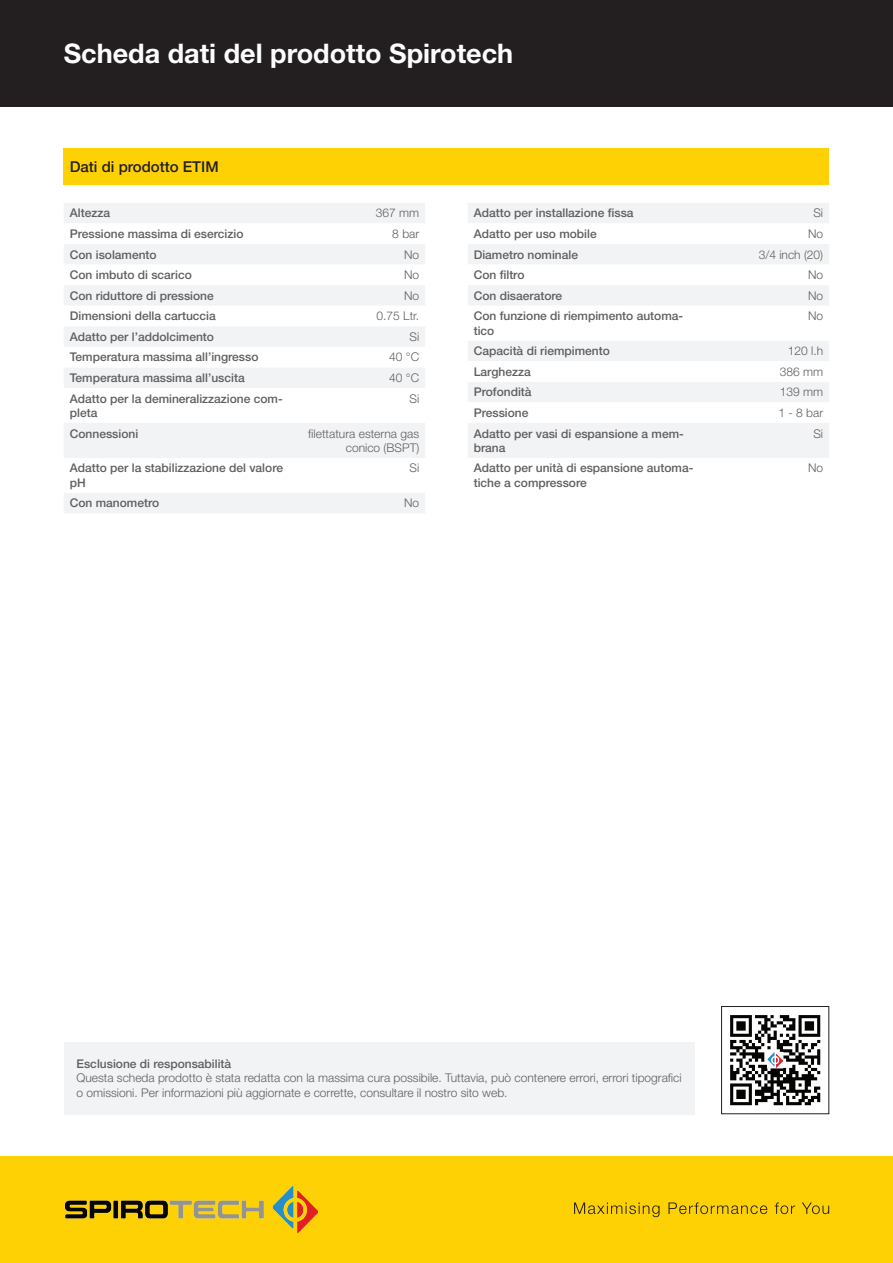
<style>
.page{position:relative;width:893px;height:1263px;background:#fff}
.page>*{position:absolute;margin:0;border:0;box-sizing:border-box;transform-origin:0 0}
.t1{font:700 27px "Helvetica Neue LT Pro";color:#fff}
.t2{font:500 15px "Helvetica Neue LT Pro";color:#231f20}
.t3{font:500 12px/14.4px "Helvetica Neue LT Pro";color:#5f5f62}
.t4{font:300 12px/14.4px "Helvetica Neue LT Pro";color:#5f5f62}
</style>
<div class="page">
<div style="left:0;top:1157px;width:893px;height:106px;background:#fed105"></div>
<svg style="left:574px;top:1202px;width:255px;height:15px"></svg>
<img style="left:65px;top:1187px;width:252px;height:46px">
<div style="left:0;top:0;width:893px;height:106px;background:#231f20"></div>
<div style="left:721px;top:1006px;width:108px;height:108px;background:#fff;border:1px solid #231f20"></div>
<div style="left:727px;top:1012px;width:96px;height:96px;background:linear-gradient(to right,#fff,#fff)"></div>
<svg style="left:730px;top:1015px;width:90px;height:90px"></svg>
<div style="left:767px;top:1052px;width:16px;height:16px;border:1px solid #fff"></div>
<img style="left:767px;top:1053px;width:16px;height:15px">
<div style="left:64px;top:1042px;width:630px;height:72px;background:#f2f3f4"></div>
<div style="left:64px;top:203px;width:361px;height:310px;background:#f2f3f4"></div>
<svg style="left:64px;top:223px;width:361px;height:270px"></svg>
<div style="left:468px;top:203px;width:361px;height:20px;background:#f2f3f4"></div>
<svg style="left:468px;top:244px;width:361px;height:214px;fill:#f2f3f4"></svg>
<div style="left:64px;top:149px;width:765px;height:36px;background:#fed105"></div>
<h1 class="t1" style="left:64px;top:36px;width:451px">Scheda dati del prodotto Spirotech</h1>
<p class="t2" style="left:70px;top:158px;width:150px">Dati di prodotto ETIM</p>
<p class="t3" style="left:70px;top:206px;width:42px">Altezza</p>
<p class="t4" style="left:376px;top:206px;width:45px">367 mm</p>
<p class="t3" style="left:70px;top:226px;width:175px">Pressione massima di esercizio</p>
<p class="t4" style="left:392px;top:226px;width:28px">8 bar</p>
<p class="t3" style="left:70px;top:247px;width:88px">Con isolamento</p>
<p class="t4" style="left:404px;top:247px;width:17px">No</p>
<p class="t3" style="left:70px;top:267px;width:124px">Con imbuto di scarico</p>
<p class="t4" style="left:404px;top:267px;width:17px">No</p>
<p class="t3" style="left:70px;top:288px;width:146px">Con riduttore di pressione</p>
<p class="t4" style="left:404px;top:288px;width:17px">No</p>
<p class="t3" style="left:70px;top:309px;width:148px">Dimensioni della cartuccia</p>
<p class="t4" style="left:376px;top:309px;width:44px">0.75 Ltr.</p>
<p class="t3" style="left:70px;top:329px;width:146px">Adatto per l’addolcimento</p>
<p class="t4" style="left:409px;top:329px;width:11px">Si</p>
<p class="t3" style="left:70px;top:350px;width:190px">Temperatura massima all’ingresso</p>
<p class="t4" style="left:389px;top:350px;width:31px">40 °C</p>
<p class="t3" style="left:70px;top:370px;width:176px">Temperatura massima all’uscita</p>
<p class="t4" style="left:389px;top:370px;width:31px">40 °C</p>
<p class="t3" style="left:70px;top:391px;width:214px">Adatto per la demineralizzazione com&shy;pleta</p>
<p class="t4" style="left:409px;top:391px;width:11px">Si</p>
<p class="t3" style="left:70px;top:426px;width:70px">Connessioni</p>
<p class="t4" style="left:308px;top:426px;width:112px;text-align:right">filettatura esterna gas conico (BSPT)</p>
<p class="t3" style="left:70px;top:461px;width:215px">Adatto per la stabilizzazione del valore pH</p>
<p class="t4" style="left:409px;top:461px;width:11px">Si</p>
<p class="t3" style="left:70px;top:496px;width:91px">Con manometro</p>
<p class="t4" style="left:404px;top:496px;width:17px">No</p>
<p class="t3" style="left:474px;top:206px;width:161px">Adatto per installazione fissa</p>
<p class="t4" style="left:813px;top:206px;width:11px">Si</p>
<p class="t3" style="left:474px;top:226px;width:124px">Adatto per uso mobile</p>
<p class="t4" style="left:808px;top:226px;width:17px">No</p>
<p class="t3" style="left:474px;top:247px;width:106px">Diametro nominale</p>
<p class="t4" style="left:759px;top:247px;width:66px">3/4 inch (20)</p>
<p class="t3" style="left:474px;top:267px;width:52px">Con filtro</p>
<p class="t4" style="left:808px;top:267px;width:17px">No</p>
<p class="t3" style="left:474px;top:288px;width:90px">Con disaeratore</p>
<p class="t4" style="left:808px;top:288px;width:17px">No</p>
<p class="t3" style="left:474px;top:309px;width:211px">Con funzione di riempimento automa&shy;tico</p>
<p class="t4" style="left:808px;top:309px;width:17px">No</p>
<p class="t3" style="left:474px;top:344px;width:138px">Capacità di riempimento</p>
<p class="t4" style="left:788px;top:343px;width:37px">120 l.h</p>
<p class="t3" style="left:474px;top:364px;width:59px">Larghezza</p>
<p class="t4" style="left:780px;top:364px;width:45px">386 mm</p>
<p class="t3" style="left:474px;top:385px;width:59px">Profondità</p>
<p class="t4" style="left:780px;top:385px;width:45px">139 mm</p>
<p class="t3" style="left:474px;top:405px;width:56px">Pressione</p>
<p class="t4" style="left:778px;top:405px;width:46px">1 - 8 bar</p>
<p class="t3" style="left:474px;top:426px;width:212px">Adatto per vasi di espansione a mem&shy;brana</p>
<p class="t4" style="left:813px;top:426px;width:11px">Si</p>
<p class="t3" style="left:474px;top:461px;width:221px">Adatto per unità di espansione automa&shy;tiche a compressore</p>
<p class="t4" style="left:808px;top:461px;width:17px">No</p>
<p class="t3" style="left:77px;top:1056px;width:156px">Esclusione di responsabilità</p>
<p class="t4" style="left:77px;top:1071px;width:607px">Questa scheda prodotto è stata redatta con la massima cura possibile. Tuttavia, può contenere errori, errori tipografici o omissioni. Per informazioni più aggiornate e corrette, consultare il nostro sito web.</p>
</div>
